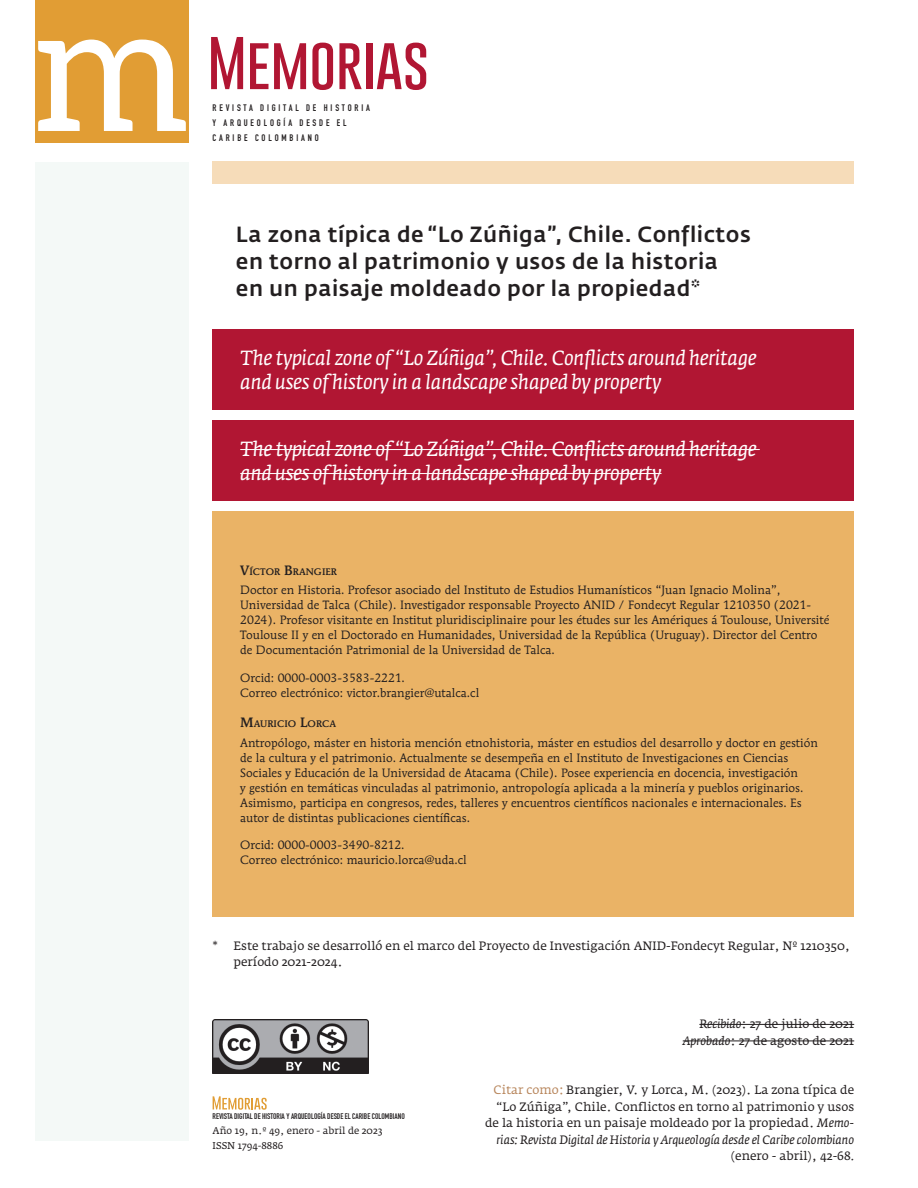
<style>
.page{position:relative;width:918px;height:1188px;background:#fff}
.page>*{position:absolute;margin:0;border:0;box-sizing:border-box;transform-origin:0 0}
.Titulo{font:500 21.75px/27px "Fedra Sans Std";letter-spacing:.025em;color:#231f20}
.Titulo_ingles{font:italic 20.25px/24px "Fedra Serif A";letter-spacing:-.01em;color:#fff}
.Datos_Autor{font:12px/15px "Mendoza Roman Std";color:#231f20}
.Resumen{font:12px/16.5px "Fedra Serif A";color:#231f20;text-align:right}
.Pie_de_pagina{font:12px/16.5px "Fedra Serif A";color:#231f20}
.t1{font:9.75px "Fedra Serif A";color:#231f20}
.Autor{font:500 9.45px "Mendoza Roman Std";color:#231f20}
.t2{font:9.3px "DIN Engschrift Std";letter-spacing:.3em;color:#231f20}
.t3{font:8.1px "DIN Engschrift Std";color:#231f20}
.s1{font-size:13.5px}
.s2{font-style:italic}
.s3{color:#b8865c}
</style>
<div class="page">
<div style="left:35px;top:162px;width:154px;height:978px;background:#f4f9f7"></div>
<div style="left:213px;top:162px;width:641px;height:22px;background:#f6dcb9"></div>
<hr style="left:699px;top:1024px;width:155px;height:1px;background:#231f20">
<hr style="left:683px;top:1041px;width:171px;height:1px;background:#231f20">
<svg style="left:211px;top:37px;width:32px;height:52px"></svg>
<svg style="left:250px;top:43px;width:18px;height:46px"></svg>
<svg style="left:274px;top:43px;width:32px;height:46px"></svg>
<svg style="left:312px;top:43px;width:21px;height:47px"></svg>
<svg style="left:339px;top:43px;width:23px;height:46px"></svg>
<div style="left:366px;top:43px;width:6px;height:46px;background:#b11633"></div>
<svg style="left:377px;top:43px;width:49px;height:47px"></svg>
<svg style="left:213px;top:1096px;width:54px;height:14px"></svg>
<div style="left:213px;top:329px;width:641px;height:80px;background:#b11633"></div>
<div style="left:213px;top:420px;width:641px;height:81px;background:#b11633"></div>
<hr style="left:240px;top:449px;width:520px;height:1px;background:#fff">
<hr style="left:240px;top:473px;width:422px;height:1px;background:#fff">
<div style="left:35px;top:0;width:154px;height:142px;background:#e19d34"></div>
<svg style="left:38px;top:40px;width:148px;height:91px"></svg>
<img style="left:213px;top:1019px;width:155px;height:55px">
<div style="left:213px;top:512px;width:641px;height:405px;background:#eab366"></div>
<p class="t2" style="left:213px;top:102px;width:159px">REVISTA DIGITAL DE HISTORIA</p>
<p class="t2" style="left:213px;top:117px;width:136px">Y ARQUEOLOGÍA DESDE EL</p>
<p class="t2" style="left:213px;top:132px;width:108px">CARIBE COLOMBIANO</p>
<p class="Titulo" style="left:236px;top:221px;width:516px">La zona típica de “Lo Zúñiga”, Chile. Conflictos en torno al patrimonio y usos de la historia<br>en un paisaje moldeado por la propiedad*</p>
<p class="Titulo_ingles" style="left:240px;top:346px;width:518px">The typical zone of “Lo Zúñiga”, Chile. Conflicts around heritage and uses of history in a landscape shaped by property</p>
<p class="Titulo_ingles" style="left:240px;top:437px;width:518px">The typical zone of “Lo Zúñiga”, Chile. Conflicts around heritage and uses of history in a landscape shaped by property</p>
<p class="Autor" style="left:240px;top:566px;width:98px"><span class="s1">V</span>ÍCTOR <span class="s1">B</span>RANGIER</p>
<p class="Datos_Autor" style="left:240px;top:582px;width:590px">Doctor en Historia. Profesor asociado del Instituto de Estudios Humanísticos “Juan Ignacio Molina”, Universidad de Talca (Chile). Investigador responsable Proyecto ANID / Fondecyt Regular 1210350 (2021- 2024). Profesor visitante en Institut pluridisciplinaire pour les études sur les Amériques á Toulouse, Université Toulouse II y en el Doctorado en Humanidades, Universidad de la República (Uruguay). Director del Centro de Documentación Patrimonial de la Universidad de Talca.</p>
<p class="Datos_Autor" style="left:240px;top:670px;width:166px">Orcid: 0000-0003-3583-2221.</p>
<p class="Datos_Autor" style="left:240px;top:685px;width:241px">Correo electrónico: victor.brangier@utalca.cl</p>
<p class="Autor" style="left:240px;top:718px;width:97px"><span class="s1">M</span>AURICIO <span class="s1">L</span>ORCA</p>
<p class="Datos_Autor" style="left:240px;top:735px;width:579px">Antropólogo, máster en historia mención etnohistoria, máster en estudios del desarrollo y doctor en gestión de la cultura y el patrimonio. Actualmente se desempeña en el Instituto de Investigaciones en Ciencias Sociales y Educación de la Universidad de Atacama (Chile). Posee experiencia en docencia, investigación<br>y gestión en temáticas vinculadas al patrimonio, antropología aplicada a la minería y pueblos originarios.<br>Asimismo, participa en congresos, redes, talleres y encuentros científicos nacionales e internacionales. Es autor de distintas publicaciones científicas.</p>
<p class="Datos_Autor" style="left:240px;top:838px;width:166px">Orcid: 0000-0003-3490-8212.</p>
<p class="Datos_Autor" style="left:240px;top:853px;width:228px">Correo electrónico: mauricio.lorca@uda.cl</p>
<p class="Pie_de_pagina" style="left:234px;top:937px;width:618px;text-indent:-21px">* Este trabajo se desarrolló en el marco del Proyecto de Investigación ANID-Fondecyt Regular, Nº 1210350, período 2021-2024.</p>
<p class="t3" style="left:213px;top:1112px;width:194px">REVISTA DIGITAL DE HISTORIA Y ARQUEOLOGÍA DESDE EL CARIBE COLOMBIANO</p>
<p class="t1" style="left:213px;top:1125px;width:172px">Año 19, n.º 49, enero - abril de 2023</p>
<p class="t1" style="left:213px;top:1140px;width:72px">ISSN 1794-8886</p>
<p class="Resumen" style="left:699px;top:1016px;width:156px"><span class="s2">Recibido</span>: 27 de julio de 2021</p>
<p class="Resumen" style="left:683px;top:1033px;width:173px"><span class="s2">Aprobado</span>: 27 de agosto de 2021</p>
<p class="Resumen" style="left:485px;top:1082px;width:371px"><span class="s3">Citar como:</span> Brangier, V. y Lorca, M. (2023). La zona típica de “Lo Zúñiga”, Chile. Conflictos en torno al patrimonio y usos de la historia en un paisaje moldeado por la propiedad. <span class="s2">Memo&shy;rias: Revista Digital de Historia y Arqueología desde el Caribe colombiano </span>(enero - abril), 42-68<span class="s2">.</span></p>
</div>
